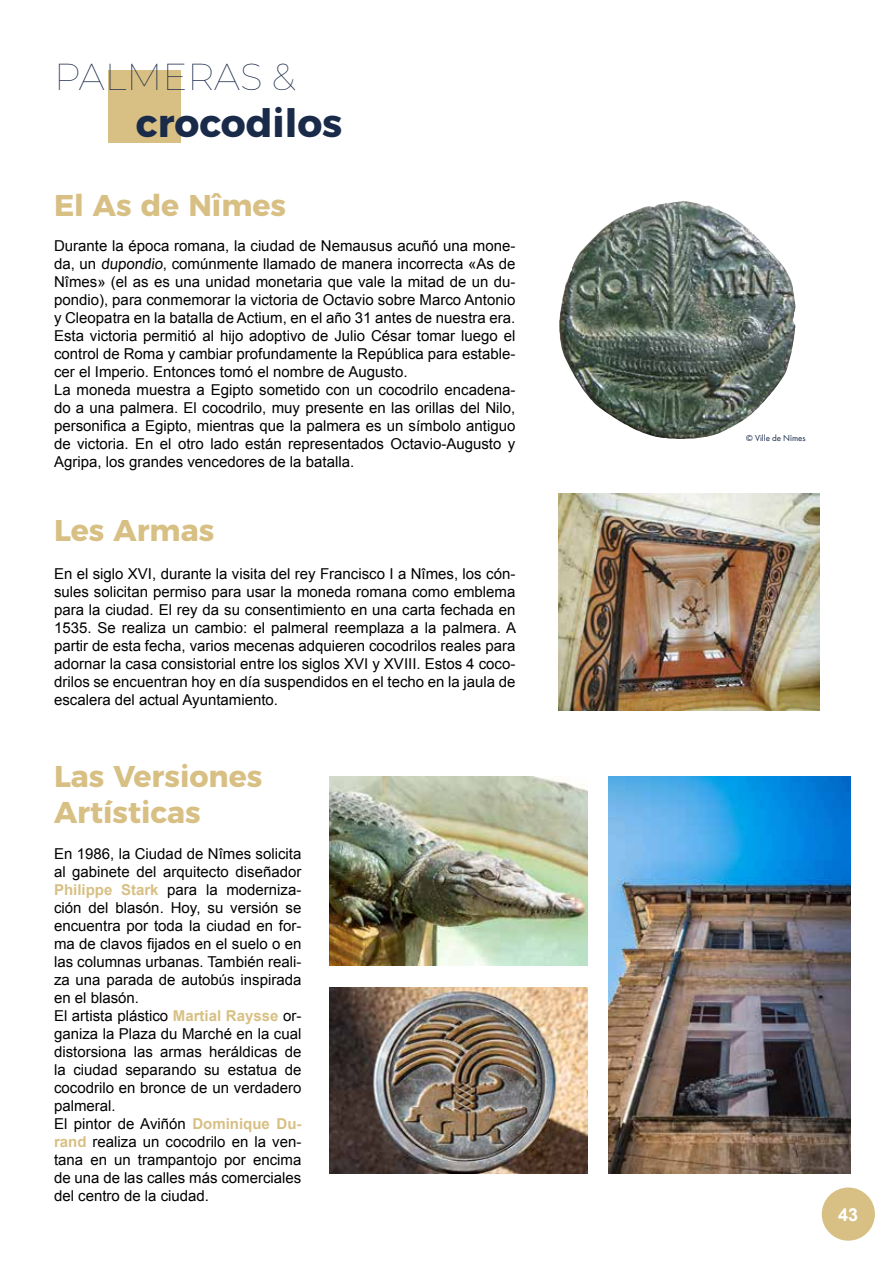
<style>
.page{position:relative;width:893px;height:1263px;background:#fff}
.page>*{position:absolute;margin:0;border:0;box-sizing:border-box;transform-origin:0 0}
.t1{font:700 39px "Montserrat";color:#1a2b4a}
.t2{font:100 37.5px "Montserrat";color:#1a2b4a}
.t3{font:700 30px/36px "Montserrat";color:#d8c084}
.t4{font:700 18px "Arial";color:#fff}
.t5{font:15px/18px "Arial";color:#000}
.t6{font:9px "Futura PT";color:#1a2b4a}
.s1{font-weight:700;color:#d8c084}
</style>
<div class="page">
<div style="left:822px;top:1187px;width:53px;height:54px;background:#d8c084;border-radius:50%"></div>
<div style="left:108px;top:71px;width:73px;height:72px;background:#d8c084"></div>
<img style="left:559px;top:201px;width:236px;height:238px">
<img style="left:559px;top:494px;width:260px;height:217px">
<img style="left:329px;top:776px;width:258px;height:189px">
<img style="left:329px;top:988px;width:258px;height:185px">
<img style="left:608px;top:776px;width:242px;height:398px">
<h2 class="t2" style="left:54px;top:52px;width:243px">PALMERAS &amp;</h2>
<h1 class="t1" style="left:136px;top:91px;width:208px">crocodilos</h1>
<h3 class="t3" style="left:54px;top:185px;width:234px">El As de Nîmes</h3>
<p class="t5" style="left:54px;top:237px;width:463px">Durante la época romana, la ciudad de Nemausus acuñó una mone&shy;da, un dupondio, comúnmente llamado de manera incorrecta «As de Nîmes» (el as es una unidad monetaria que vale la mitad de un du&shy;pondio), para conmemorar la victoria de Octavio sobre Marco Antonio y Cleopatra en la batalla de Actium, en el año 31 antes de nuestra era.<br>Esta victoria permitió al hijo adoptivo de Julio César tomar luego el control de Roma y cambiar profundamente la República para estable&shy;cer el Imperio. Entonces tomó el nombre de Augusto.<br>La moneda muestra a Egipto sometido con un cocodrilo encadena&shy;do a una palmera. El cocodrilo, muy presente en las orillas del Nilo, personifica a Egipto, mientras que la palmera es un símbolo antiguo de victoria. En el otro lado están representados Octavio-Augusto y Agripa, los grandes vencedores de la batalla.</p>
<h3 class="t3" style="left:54px;top:510px;width:162px">Les Armas</h3>
<p class="t5" style="left:54px;top:565px;width:464px;text-align:justify">En el siglo XVI, durante la visita del rey Francisco I a Nîmes, los cón&shy;sules solicitan permiso para usar la moneda romana como emblema para la ciudad. El rey da su consentimiento en una carta fechada en 1535. Se realiza un cambio: el palmeral reemplaza a la palmera. A partir de esta fecha, varios mecenas adquieren cocodrilos reales para adornar la casa consistorial entre los siglos XVI y XVIII. Estos 4 coco&shy;drilos se encuentran hoy en día suspendidos en el techo en la jaula de escalera del actual Ayuntamiento.</p>
<h3 class="t3" style="left:54px;top:756px;width:210px">Las Versiones<br>Artísticas</h3>
<p class="t5" style="left:54px;top:845px;width:249px">En 1986, la Ciudad de Nîmes solicita al gabinete del arquitecto diseñador<br><span class="s1">Philippe Stark</span> para la moderniza&shy;ción del blasón. Hoy, su versión se encuentra por toda la ciudad en for&shy;ma de clavos fijados en el suelo o en las columnas urbanas. También reali&shy;za una parada de autobús inspirada en el blasón.<br>El artista plástico <span class="s1">Martial Raysse</span> or&shy;ganiza la Plaza du Marché en la cual distorsiona las armas heráldicas de la ciudad separando su estatua de cocodrilo en bronce de un verdadero palmeral.<br>El pintor de Aviñón <span class="s1">Dominique Du&shy;rand</span> realiza un cocodrilo en la ven&shy;tana en un trampantojo por encima de una de las calles más comerciales del centro de la ciudad.</p>
<p class="t6" style="left:746px;top:432px;width:61px">© Ville de Nîmes</p>
<p class="t4" style="left:838px;top:1202px;width:22px">43</p>
</div>
